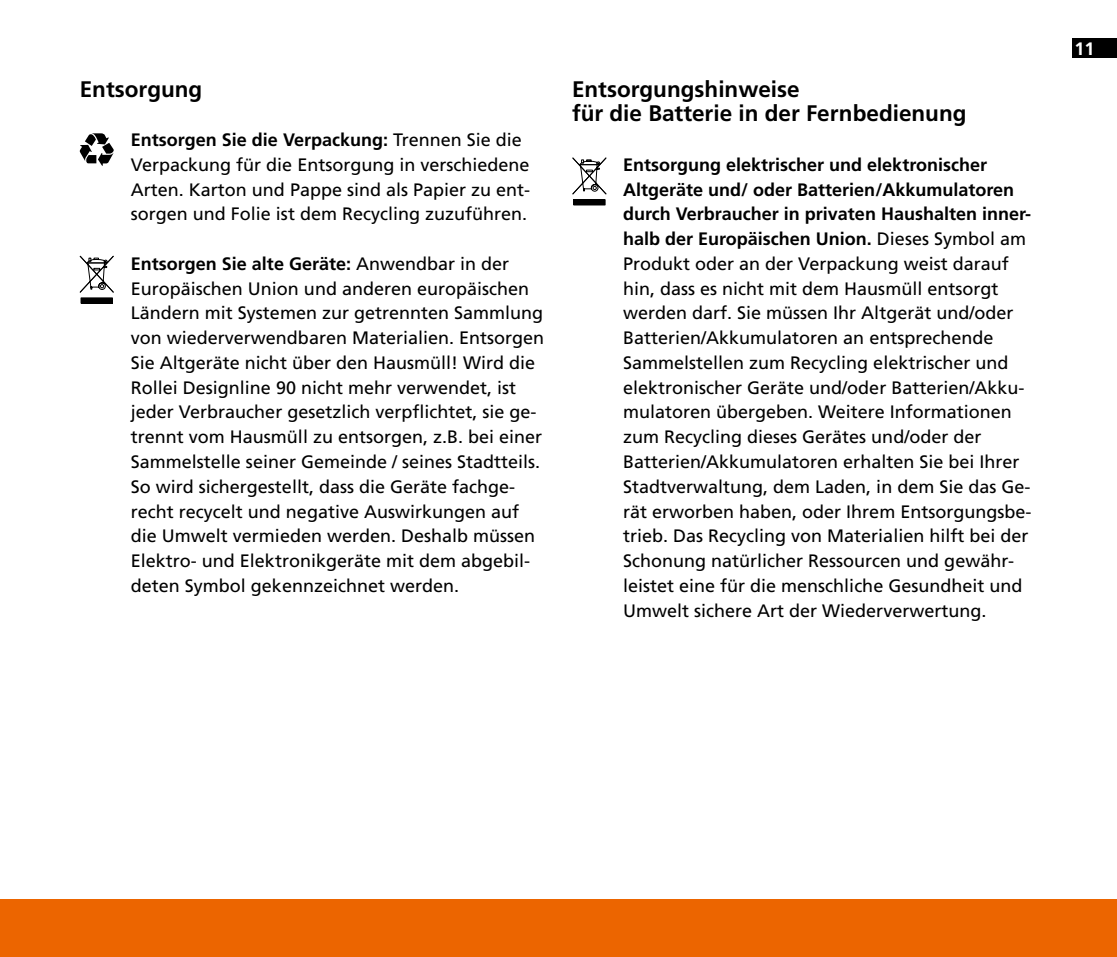
<style>
.page{position:relative;width:1117px;height:957px;background:#fff}
.page>*{position:absolute;margin:0;border:0;box-sizing:border-box;transform-origin:0 0}
.t1{font:700 22.5px/24.8px "Frutiger LT";color:#000}
.t2{font:18px/24.8px "Frutiger LT";color:#000}
.t3{font:700 18px "Frutiger LT";color:#fff}
.s1{font-weight:700}
</style>
<div class="page">
<div style="left:1071px;top:38px;width:45px;height:19px;background:#000"></div>
<div style="left:81px;top:298px;width:31px;height:5px;background:#000"></div>
<div style="left:81px;top:297px;width:32px;height:7px;border:1px solid #000"></div>
<svg style="left:79px;top:255px;width:35px;height:38px"></svg>
<div style="left:573px;top:200px;width:32px;height:5px;background:#000"></div>
<div style="left:573px;top:199px;width:32px;height:6px;border:1px solid #000"></div>
<svg style="left:572px;top:157px;width:35px;height:38px"></svg>
<svg style="left:80px;top:133px;width:34px;height:33px"></svg>
<div style="left:0;top:899px;width:1116px;height:58px;background:#ec6500"></div>
<p class="t1" style="left:80px;top:77px;width:124px">Entsorgung</p>
<p class="t2" style="left:131px;top:128px;width:401px"><span class="s1">Entsorgen Sie die Verpackung:</span> Trennen Sie die Verpackung für die Entsorgung in verschiedene Arten. Karton und Pappe sind als Papier zu ent&shy;sorgen und Folie ist dem Recycling zuzuführen.</p>
<p class="t2" style="left:131px;top:251px;width:415px"><span class="s1">Entsorgen Sie alte Geräte:</span> Anwendbar in der Europäischen Union und anderen europäischen Ländern mit Systemen zur getrennten Sammlung von wiederverwendbaren Materialien. Entsorgen Sie Altgeräte nicht über den Hausmüll! Wird die Rollei Designline 90 nicht mehr verwendet, ist jeder Verbraucher gesetzlich verpflichtet, sie ge&shy;trennt vom Hausmüll zu entsorgen, z. B. bei einer Sammelstelle seiner Gemeinde / seines Stadtteils.<br>So wird sichergestellt, dass die Geräte fachge&shy;recht recycelt und negative Auswirkungen auf die Umwelt vermieden werden. Deshalb müssen Elektro- und Elektronikgeräte mit dem abgebil&shy;deten Symbol gekennzeichnet werden.</p>
<p class="t1" style="left:572px;top:77px;width:396px">Entsorgungshinweise<br>für die Batterie in der Fernbedienung</p>
<p class="t2" style="left:623px;top:152px;width:410px"><span class="s1">Entsorgung elektrischer und elektronischer Altgeräte und/ oder Batterien/Akkumulatoren durch Verbraucher in privaten Haushalten inner&shy;halb der Europäischen Union.</span> Dieses Symbol am Produkt oder an der Verpackung weist darauf hin, dass es nicht mit dem Hausmüll entsorgt werden darf. Sie müssen Ihr Altgerät und/oder Batterien/Akkumulatoren an entsprechende Sammelstellen zum Recycling elektrischer und elektronischer Geräte und/oder Batterien/Akku&shy;mulatoren übergeben. Weitere Informationen zum Recycling dieses Gerätes und/oder der Batterien/Akkumulatoren erhalten Sie bei Ihrer Stadtverwaltung, dem Laden, in dem Sie das Ge&shy;rät erworben haben, oder Ihrem Entsorgungsbe&shy;trieb. Das Recycling von Materialien hilft bei der Schonung natürlicher Ressourcen und gewähr&shy;leistet eine für die menschliche Gesundheit und Umwelt sichere Art der Wiederverwertung.</p>
<p class="t3" style="left:1074px;top:38px;width:22px">11</p>
</div>
